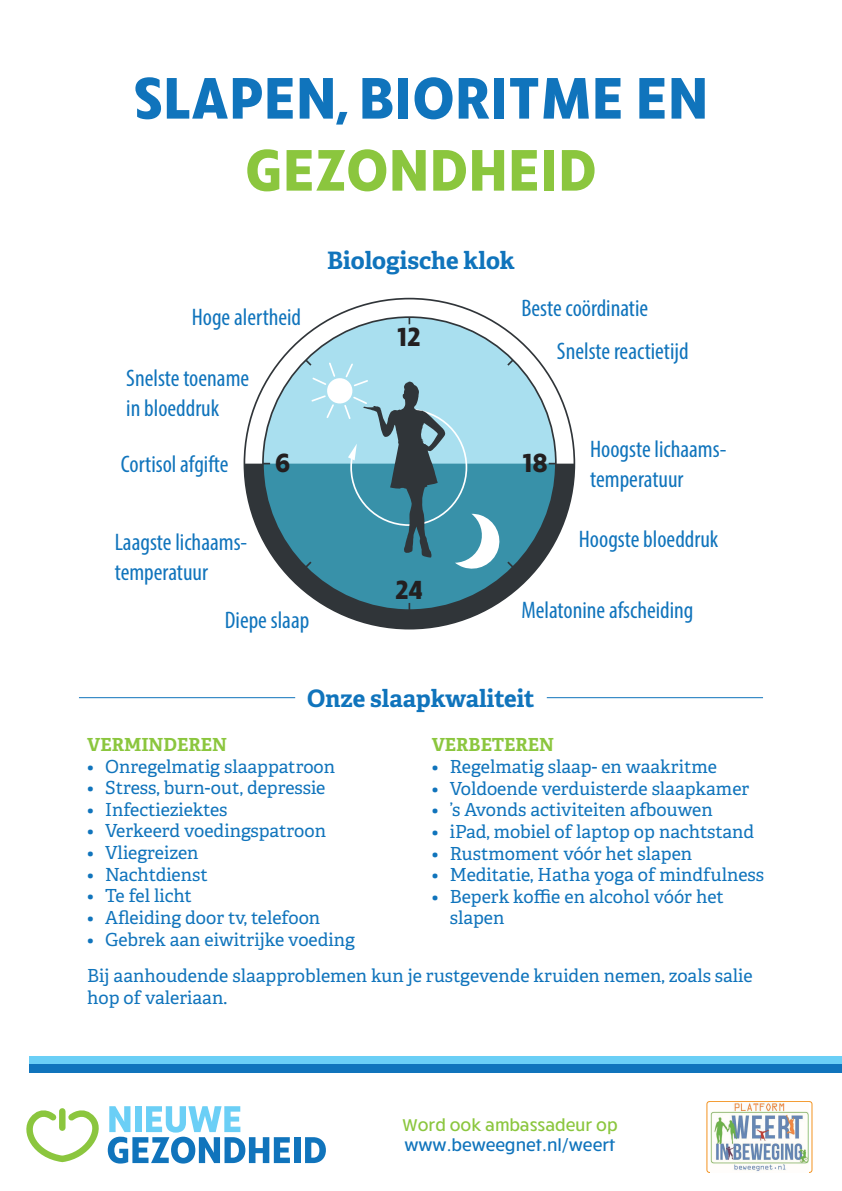
<style>
.page{position:relative;width:842px;height:1191px;background:#fff}
.page>*{position:absolute;margin:0;border:0;box-sizing:border-box;transform-origin:0 0}
.t1{font:700 60px "Ruck Sack";letter-spacing:.01em;color:#1074bc}
.t2{font:700 60px "Ruck Sack";letter-spacing:.01em;color:#8bc63e}
.t3{font:700 26.9px "Ruck Sack";color:#231f20}
.t4{font:condensed 24px "Myriad Pro";color:#1074bc}
.t5{font:700 24px "Adelle";color:#1074bc}
.Bullets_Blauw{font:18px/21.6px "Adelle";color:#1074bc}
.Alinea_kop_-_geel{font:700 18px "Adelle";color:#8bc63e}
.t6{font:500 17.4px/20.9px "Ruck Sack";color:#1074bc}
.s1{color:#8bc63e}
</style>
<div class="page">
<div style="left:30px;top:1056px;width:812px;height:8px;background:#6bcff6"></div>
<div style="left:30px;top:1064px;width:812px;height:8px;background:#1074bc"></div>
<svg style="left:108px;top:1106px;width:182px;height:57px"></svg>
<div style="left:294px;top:1137px;width:6px;height:26px;background:#1074bc"></div>
<svg style="left:305px;top:1137px;width:21px;height:26px"></svg>
<svg style="left:26px;top:1108px;width:73px;height:55px"></svg>
<div style="left:707px;top:1101px;width:105px;height:71px;background:linear-gradient(to bottom,#fff,#fff);border-radius:3px"></div>
<div style="left:707px;top:1101px;width:105px;height:71px;border:1px solid #f39321;border-radius:3px"></div>
<img style="left:710px;top:1102px;width:98px;height:70px">
<hr style="left:79px;top:697px;width:216px;height:1px;background:#1074bc">
<hr style="left:547px;top:697px;width:216px;height:1px;background:#1074bc">
<svg style="left:244px;top:463px;width:330px;height:165px"></svg>
<div style="left:263px;top:317px;width:293px;height:293px;background:#a9dfef;border-radius:50%"></div>
<svg style="left:263px;top:463px;width:293px;height:147px;fill:#3891a9"></svg>
<svg style="left:303px;top:358px;width:212px;height:214px"></svg>
<p class="t1" style="left:134px;top:57px;width:576px">SLAPEN, BIORITME EN</p>
<p class="t2" style="left:245px;top:129px;width:353px">GEZONDHEID</p>
<p class="t4" style="left:192px;top:302px;width:111px">Hoge alertheid</p>
<p class="t4" style="left:126px;top:364px;width:124px">Snelste toename</p>
<p class="t4" style="left:126px;top:394px;width:95px">in bloeddruk</p>
<p class="t5" style="left:327px;top:243px;width:189px">Biologische klok</p>
<p class="t3" style="left:398px;top:318px;width:24px">12</p>
<p class="t4" style="left:521px;top:293px;width:128px">Beste coördinatie</p>
<p class="t4" style="left:557px;top:337px;width:133px">Snelste reactietijd</p>
<p class="t4" style="left:590px;top:434px;width:138px">Hoogste lichaams-</p>
<p class="t4" style="left:590px;top:464px;width:95px">temperatuur</p>
<p class="t4" style="left:579px;top:524px;width:141px">Hoogste bloeddruk</p>
<p class="t3" style="left:275px;top:444px;width:17px">6</p>
<p class="t3" style="left:523px;top:444px;width:26px">18</p>
<p class="t4" style="left:121px;top:449px;width:109px">Cortisol afgifte</p>
<p class="t4" style="left:115px;top:527px;width:134px">Laagste lichaams-</p>
<p class="t4" style="left:115px;top:557px;width:95px">temperatuur</p>
<p class="t3" style="left:395px;top:571px;width:29px">24</p>
<p class="t4" style="left:225px;top:605px;width:86px">Diepe slaap</p>
<p class="t4" style="left:521px;top:595px;width:174px">Melatonine afscheiding</p>
<p class="t5" style="left:307px;top:681px;width:229px">Onze slaapkwaliteit</p>
<p class="Alinea_kop_-_geel" style="left:87px;top:731px;width:141px">VERMINDEREN</p>
<p class="Bullets_Blauw" style="left:87px;top:754px;width:249px">• Onregelmatig slaappatroon</p>
<p class="Bullets_Blauw" style="left:87px;top:776px;width:240px">• Stress, burn-out, depressie</p>
<p class="Bullets_Blauw" style="left:87px;top:798px;width:142px">• Infectieziektes</p>
<p class="Bullets_Blauw" style="left:87px;top:819px;width:240px">• Verkeerd voedingspatroon</p>
<p class="Bullets_Blauw" style="left:87px;top:841px;width:113px">• Vliegreizen</p>
<p class="Bullets_Blauw" style="left:87px;top:862px;width:122px">• Nachtdienst</p>
<p class="Bullets_Blauw" style="left:87px;top:884px;width:106px">• Te fel licht</p>
<p class="Bullets_Blauw" style="left:87px;top:906px;width:235px">• Afleiding door tv, telefoon</p>
<p class="Bullets_Blauw" style="left:87px;top:927px;width:269px">• Gebrek aan eiwitrijke voeding</p>
<p class="Bullets_Blauw" style="left:87px;top:964px;width:667px">Bij aanhoudende slaapproblemen kun je rustgevende kruiden nemen, zoals salie</p>
<p class="Bullets_Blauw" style="left:87px;top:985px;width:141px">hop of valeriaan.</p>
<p class="Alinea_kop_-_geel" style="left:432px;top:732px;width:124px">VERBETEREN</p>
<p class="Bullets_Blauw" style="left:432px;top:755px;width:287px">• Regelmatig slaap- en waakritme</p>
<p class="Bullets_Blauw" style="left:432px;top:776px;width:319px">• Voldoende verduisterde slaapkamer</p>
<p class="Bullets_Blauw" style="left:432px;top:798px;width:283px">• ’s Avonds activiteiten afbouwen</p>
<p class="Bullets_Blauw" style="left:432px;top:820px;width:324px">• iPad, mobiel of laptop op nachtstand</p>
<p class="Bullets_Blauw" style="left:432px;top:841px;width:262px">• Rustmoment vóór het slapen</p>
<p class="Bullets_Blauw" style="left:432px;top:863px;width:334px">• Meditatie, Hatha yoga of mindfulness</p>
<p class="Bullets_Blauw" style="left:450px;top:884px;width:276px;text-indent:-18px">• Beperk koffie en alcohol vóór het slapen</p>
<p class="t6" style="left:403px;top:1113px;width:217px"><span class="s1">Word ook ambassadeur op </span>www.beweegnet.nl/weert</p>
</div>
